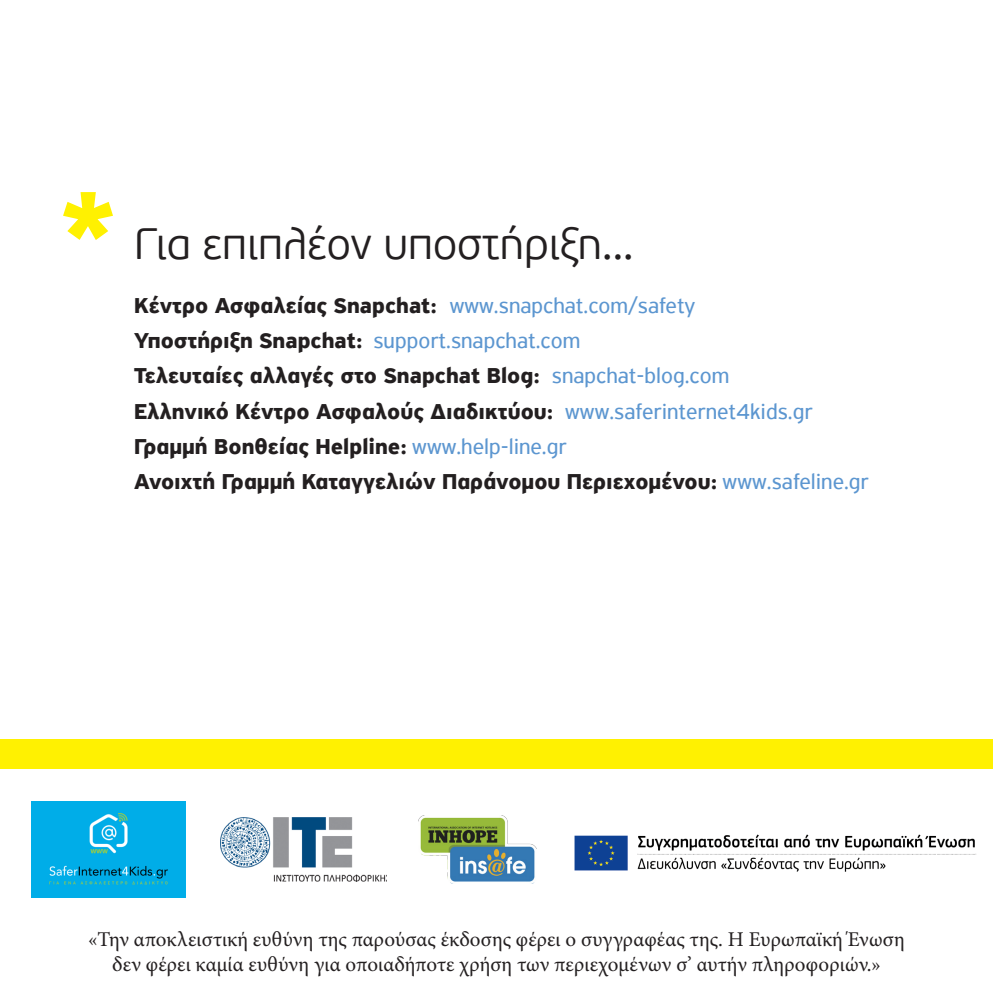
<style>
.page{position:relative;width:993px;height:993px;background:#fff}
.page>*{position:absolute;margin:0;border:0;box-sizing:border-box;transform-origin:0 0}
.t1{font:300 43.75px "PF Beau Sans Pro";color:#231f20}
.t2{font:700 22.75px "PF Highway Sans Pro";color:#231f20}
.t3{font:22.75px "PF Highway Sans Pro";color:#5c96d0}
.t4{font:21px "Minion Pro";color:#231f20}
.s1{font-weight:400;color:#5c96d0}
.s2{font-weight:700;color:#231f20}
</style>
<div class="page">
<div style="left:0;top:738px;width:992px;height:30px;background:#fff101"></div>
<img style="left:220px;top:817px;width:166px;height:64px">
<img style="left:418px;top:815px;width:118px;height:68px">
<img style="left:574px;top:834px;width:402px;height:38px">
<img style="left:31px;top:801px;width:154px;height:96px">
<svg style="left:63px;top:192px;width:50px;height:48px"></svg>
<p class="t1" style="left:134px;top:219px;width:501px">Για επιπλέον υποστήριξη...</p>
<p class="t2" style="left:134px;top:292px;width:562px">Κέντρο Ασφαλείας Snapchat: <span class="s1">www.snapchat.com/safety</span></p>
<p class="t3" style="left:134px;top:327px;width:447px"><span class="s2">Υποστήριξη Snapchat:</span> support.snapchat.com</p>
<p class="t2" style="left:134px;top:362px;width:596px">Τελευταίες αλλαγές στο Snapchat Blog: <span class="s1">snapchat-blog.com</span></p>
<p class="t2" style="left:134px;top:397px;width:680px">Ελληνικό Κέντρο Ασφαλούς Διαδικτύου: <span class="s1">www.saferinternet4kids.gr</span></p>
<p class="t2" style="left:134px;top:432px;width:434px">Γραμμή Βοηθείας Helpline: <span class="s1">www.help-line.gr</span></p>
<p class="t2" style="left:134px;top:467px;width:736px">Ανοιχτή Γραμμή Καταγγελιών Παράνομου Περιεχομένου: <span class="s1">www.safeline.gr</span></p>
<p class="t4" style="left:88px;top:924px;width:817px">«Την αποκλειστική ευθύνη της παρούσας έκδοσης φέρει ο συγγραφέας της. Η Ευρωπαϊκή Ένωση</p>
<p class="t4" style="left:112px;top:949px;width:770px">δεν φέρει καµία ευθύνη για οποιαδήποτε χρήση των περιεχοµένων σ’ αυτήν πληροφοριών.»</p>
</div>
